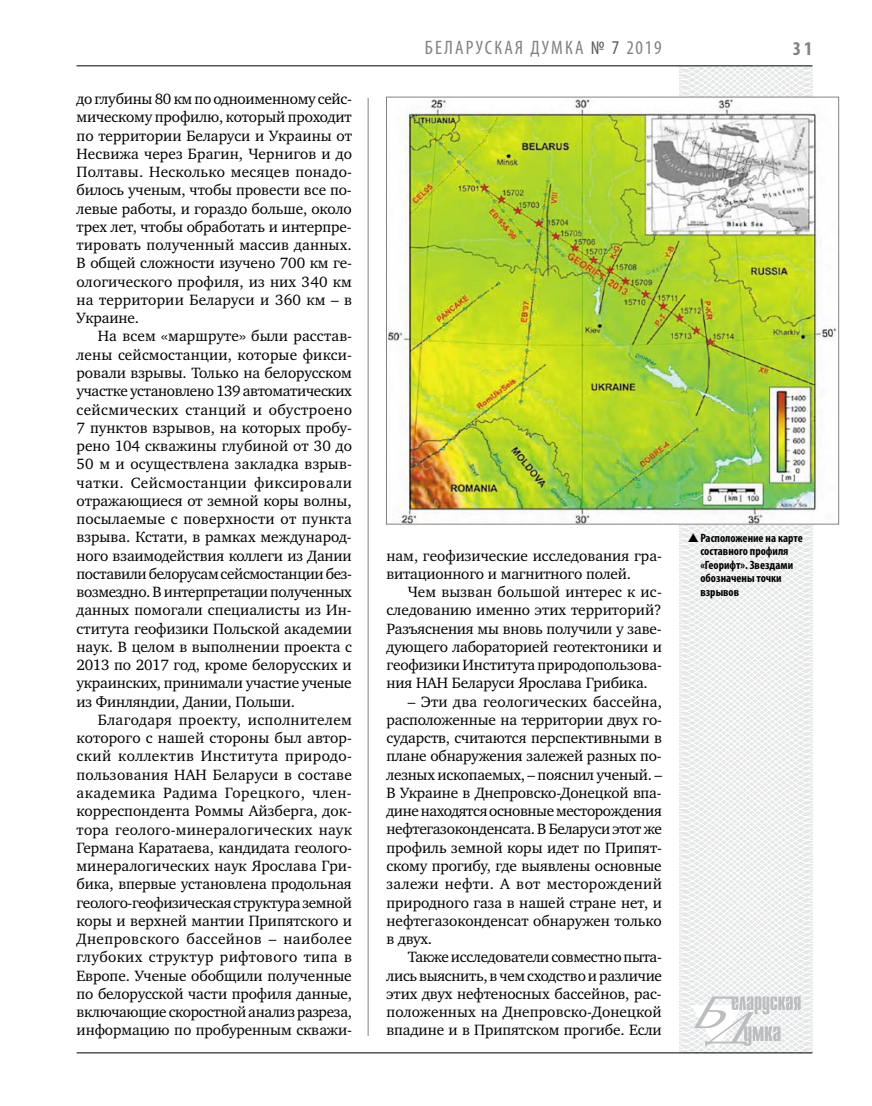
<style>
.page{position:relative;width:872px;height:1106px;background:#fff}
.page>*{position:absolute;margin:0;border:0;box-sizing:border-box;transform-origin:0 0}
.t1{font:condensed 19.5px "Myriad Pro";letter-spacing:.11em;color:#808285}
.t2{font:700 condensed 19.5px "Myriad Pro";color:#808285}
.t3{font:15.3px/18.3px "Charter C";letter-spacing:-.005em;color:#000;text-align:justify}
.t4{font:700 condensed 12px/13.5px "Myriad Pro";color:#000}
.s1{color:#58595b}
</style>
<div class="page">
<hr style="left:368px;top:98px;width:1px;height:938px;background:#808285">
<svg style="left:621px;top:65px;width:219px;height:989px"></svg>
<svg style="left:691px;top:996px;width:109px;height:53px"></svg>
<hr style="left:77px;top:65px;width:735px;height:1px;background:#000">
<hr style="left:77px;top:1052px;width:735px;height:1px;background:#000">
<img style="left:388px;top:99px;width:449px;height:423px">
<svg style="left:688px;top:533px;width:10px;height:9px"></svg>
<p class="t3" style="left:77px;top:90px;width:277px">до глубины 80 км по одноименному сейс&shy;мическому профилю, который проходит по территории Беларуси и Украины от Несвижа через Брагин, Чернигов и до Полтавы. Несколько месяцев понадо&shy;билось ученым, чтобы провести все по&shy;левые работы, и гораздо больше, около трех лет, чтобы обработать и интерпре&shy;тировать полученный массив данных.<br>В общей сложности изучено 700 км ге&shy;ологического профиля, из них 340 км на территории Беларуси и 360 км – в Украине.</p>
<p class="t3" style="left:77px;top:327px;width:277px;text-indent:21px">На всем «маршруте» были расстав&shy;лены сейсмостанции, которые фикси&shy;ровали взрывы. Только на белорусском участке установлено 139 автоматических сейсмических станций и обустроено 7 пунктов взрывов, на которых пробу&shy;рено 104 скважины глубиной от 30 до 50 м и осуществлена закладка взрыв&shy;чатки. Сейсмостанции фиксировали отражающиеся от земной коры волны, посылаемые с поверхности от пункта взрыва. Кстати, в рамках международ&shy;ного взаимодействия коллеги из Дании поставили белорусам сейсмостанции без&shy;возмездно. В интерпретации полученных данных помогали специалисты из Ин&shy;ститута геофизики Польской академии наук. В целом в выполнении проекта с 2013 по 2017 год, кроме белорусских и украинских, принимали участие ученые из Финляндии, Дании, Польши.</p>
<p class="t3" style="left:77px;top:710px;width:277px;text-indent:21px">Благодаря проекту, исполнителем которого с нашей стороны был автор&shy;ский коллектив Института природо&shy;пользования НАН Беларуси в составе академика Радима Горецкого, член&shy;корреспондента Роммы Айзберга, док&shy;тора геолого-минералогических наук Германа Каратаева, кандидата геолого&shy;минералогических наук Ярослава Гри&shy;бика, впервые установлена продольная геолого-геофизическая структура земной коры и верхней мантии Припятского и Днепровского бассейнов – наиболее глубоких структур рифтового типа в Европе. Ученые обобщили полученные по белорусской части профиля данные, включающие скоростной анализ разреза, информацию по пробуренным скважи-</p>
<p class="t1" style="left:425px;top:36px;width:238px">БЕЛАРУСКАЯ ДУМКА <span class="s1">№ 7</span> 2019</p>
<p class="t2" style="left:793px;top:37px;width:21px">31</p>
<p class="t3" style="left:386px;top:546px;width:277px">нам, геофизические исследования гра&shy;витационного и магнитного полей.</p>
<p class="t3" style="left:386px;top:583px;width:277px;text-indent:21px">Чем вызван большой интерес к ис&shy;следованию именно этих территорий?<br>Разъяснения мы вновь получили у заве&shy;дующего лабораторией геотектоники и геофизики Института природопользова&shy;ния НАН Беларуси Ярослава Грибика.</p>
<p class="t3" style="left:386px;top:692px;width:277px;text-indent:21px">– Эти два геологических бассейна, расположенные на территории двух го&shy;сударств, считаются перспективными в плане обнаружения залежей разных по&shy;лезных ископаемых, – пояснил ученый. – В Украине в Днепровско-Донецкой впа&shy;дине находятся основные месторождения нефтегазоконденсата. В Беларуси этот же профиль земной коры идет по Припят&shy;скому прогибу, где выявлены основные залежи нефти. А вот месторождений природного газа в нашей стране нет, и нефтегазоконденсат обнаружен только в двух.</p>
<p class="t3" style="left:386px;top:948px;width:277px;text-indent:21px">Также исследователи совместно пыта&shy;лись выяснить, в чем сходство и различие этих двух нефтеносных бассейнов, рас&shy;положенных на Днепровско-Донецкой впадине и в Припятском прогибе. Если</p>
<p class="t4" style="left:700px;top:531px;width:104px">Расположение на карте составного профиля «Георифт». Звездами обозначены точки взрывов</p>
</div>
